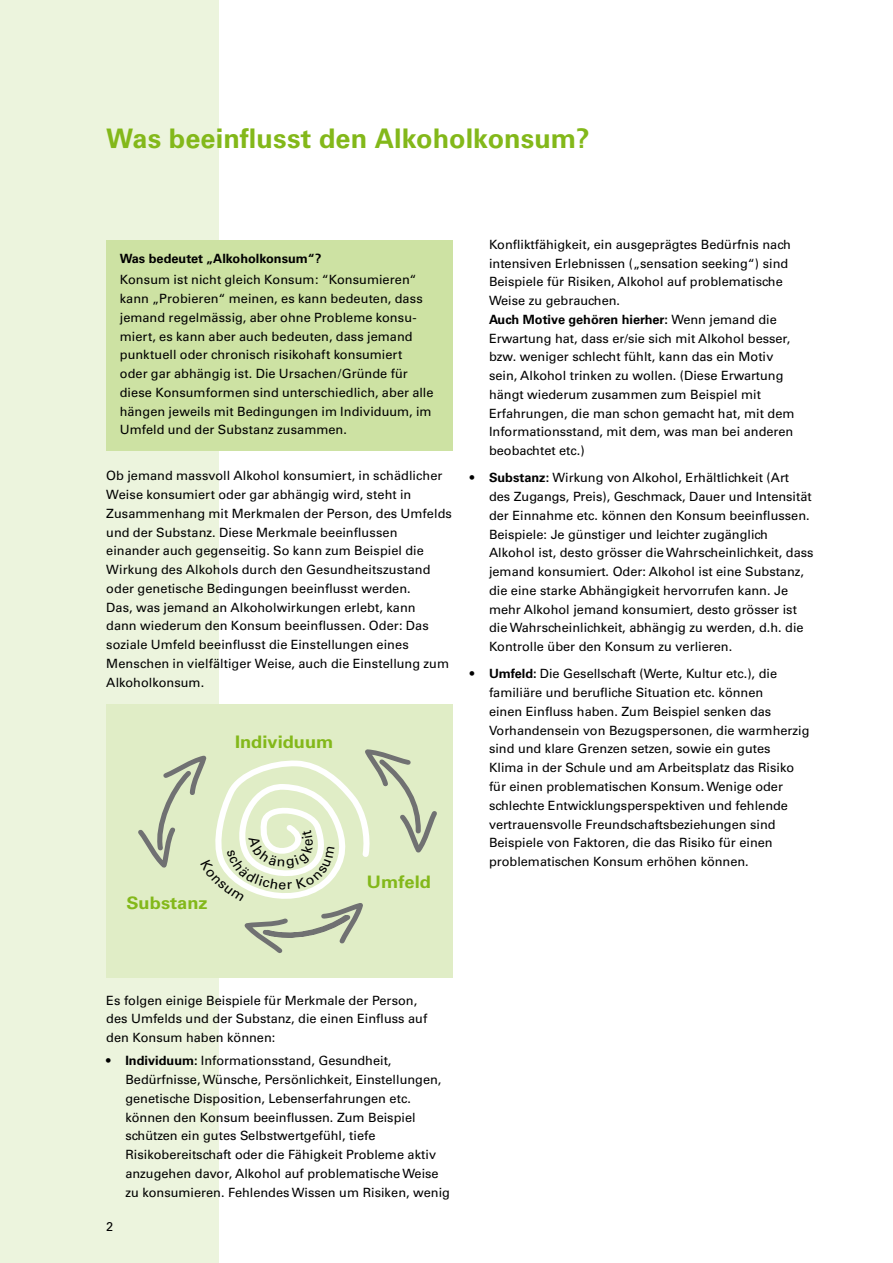
<style>
.page{position:relative;width:893px;height:1263px;background:#fff}
.page>*{position:absolute;margin:0;border:0;box-sizing:border-box;transform-origin:0 0}
.t1{font:700 27px "Univers";color:#83b81a}
.t2{font:700 17.25px "Univers";color:#83b81a;scale:1.06 1}
.t3{font:12.75px/18.8px "Univers";color:#000}
.t4{font:700 12.75px "Univers";color:#000}
.s1{font-weight:700}
</style>
<div class="page">
<div style="left:0;top:0;width:219px;height:1263px;background:#ecf4dd"></div>
<div style="left:106px;top:241px;width:347px;height:210px;background:#cde2a3"></div>
<div style="left:106px;top:704px;width:347px;height:273px;background:#e0edc6"></div>
<svg style="left:138px;top:749px;width:299px;height:204px"></svg>
<svg style="left:200px;top:756px;width:171px;height:155px"></svg>
<h1 class="t1" style="left:106px;top:122px;width:485px">Was beeinflusst den Alkoholkonsum?</h1>
<p class="t4" style="left:120px;top:251px;width:203px">Was bedeutet „Alkoholkonsum“?</p>
<p class="t3" style="left:120px;top:270px;width:315px">Konsum ist nicht gleich Konsum: “Konsumieren“ kann „Probieren“ meinen, es kann bedeuten, dass jemand regelmässig, aber ohne Probleme konsu&shy;miert, es kann aber auch bedeuten, dass jemand punktuell oder chronisch risikohaft konsumiert<br>oder gar abhängig ist. Die Ursachen/Gründe für diese Konsumformen sind unterschiedlich, aber alle hängen jeweils mit Bedingungen im Individuum, im Umfeld und der Substanz zusammen.</p>
<p class="t3" style="left:106px;top:466px;width:347px">Ob jemand massvoll Alkohol konsumiert, in schädlicher Weise konsumiert oder gar abhängig wird, steht in Zusammenhang mit Merkmalen der Person, des Umfelds und der Substanz. Diese Merkmale beeinflussen einander auch gegenseitig. So kann zum Beispiel die Wirkung des Alkohols durch den Gesundheitszustand oder genetische Bedingungen beeinflusst werden.<br>Das, was jemand an Alkoholwirkungen erlebt, kann<br>dann wiederum den Konsum beeinflussen. Oder: Das soziale Umfeld beeinflusst die Einstellungen eines Menschen in vielfältiger Weise, auch die Einstellung zum Alkoholkonsum.</p>
<h2 class="t2" style="left:235px;top:732px;width:94px">Individuum</h2>
<h2 class="t2" style="left:126px;top:892px;width:78px">Substanz</h2>
<h2 class="t2" style="left:367px;top:872px;width:62px">Umfeld</h2>
<p class="t3" style="left:489px;top:235px;width:307px">Konfliktfähigkeit, ein ausgeprägtes Bedürfnis nach intensiven Erlebnissen („sensation seeking“) sind Beispiele für Risiken, Alkohol auf problematische Weise zu gebrauchen.<br><span class="s1">Auch Motive gehören hierher:</span> Wenn jemand die Erwartung hat, dass er/sie sich mit Alkohol besser, bzw. weniger schlecht fühlt, kann das ein Motiv sein, Alkohol trinken zu wollen. (Diese Erwartung hängt wiederum zusammen zum Beispiel mit Erfahrungen, die man schon gemacht hat, mit dem Informationsstand, mit dem, was man bei anderen beobachtet etc.)</p>
<p class="t3" style="left:489px;top:468px;width:326px;text-indent:-19px"><span class="s1">• Substanz:</span> Wirkung von Alkohol, Erhältlichkeit (Art<br>des Zugangs, Preis), Geschmack, Dauer und Intensität der Einnahme etc. können den Konsum beeinflussen.<br>Beispiele: Je günstiger und leichter zugänglich Alkohol ist, desto grösser die Wahrscheinlichkeit, dass jemand konsumiert. Oder: Alkohol ist eine Substanz, die eine starke Abhängigkeit hervorrufen kann. Je mehr Alkohol jemand konsumiert, desto grösser ist die Wahrscheinlichkeit, abhängig zu werden, d.h. die Kontrolle über den Konsum zu verlieren.</p>
<p class="t3" style="left:489px;top:665px;width:322px;text-indent:-19px"><span class="s1">• Umfeld:</span> Die Gesellschaft (Werte, Kultur etc.), die familiäre und berufliche Situation etc. können<br>einen Einfluss haben. Zum Beispiel senken das Vorhandensein von Bezugspersonen, die warmherzig sind und klare Grenzen setzen, sowie ein gutes<br>Klima in der Schule und am Arbeitsplatz das Risiko für einen problematischen Konsum. Wenige oder schlechte Entwicklungsperspektiven und fehlende vertrauensvolle Freundschaftsbeziehungen sind Beispiele von Faktoren, die das Risiko für einen problematischen Konsum erhöhen können.</p>
<p class="t3" style="left:106px;top:991px;width:322px">Es folgen einige Beispiele für Merkmale der Person, des Umfelds und der Substanz, die einen Einfluss auf den Konsum haben können:</p>
<p class="t3" style="left:125px;top:1051px;width:326px;text-indent:-19px"><span class="s1">• Individuum:</span> Informationsstand, Gesundheit, Bedürfnisse, Wünsche, Persönlichkeit, Einstellungen, genetische Disposition, Lebenserfahrungen etc. können den Konsum beeinflussen. Zum Beispiel schützen ein gutes Selbstwertgefühl, tiefe Risikobereitschaft oder die Fähigkeit Probleme aktiv anzugehen davor, Alkohol auf problematische Weise zu konsumieren. Fehlendes Wissen um Risiken, wenig</p>
<p class="t3" style="left:106px;top:1217px;width:9px">2</p>
</div>
